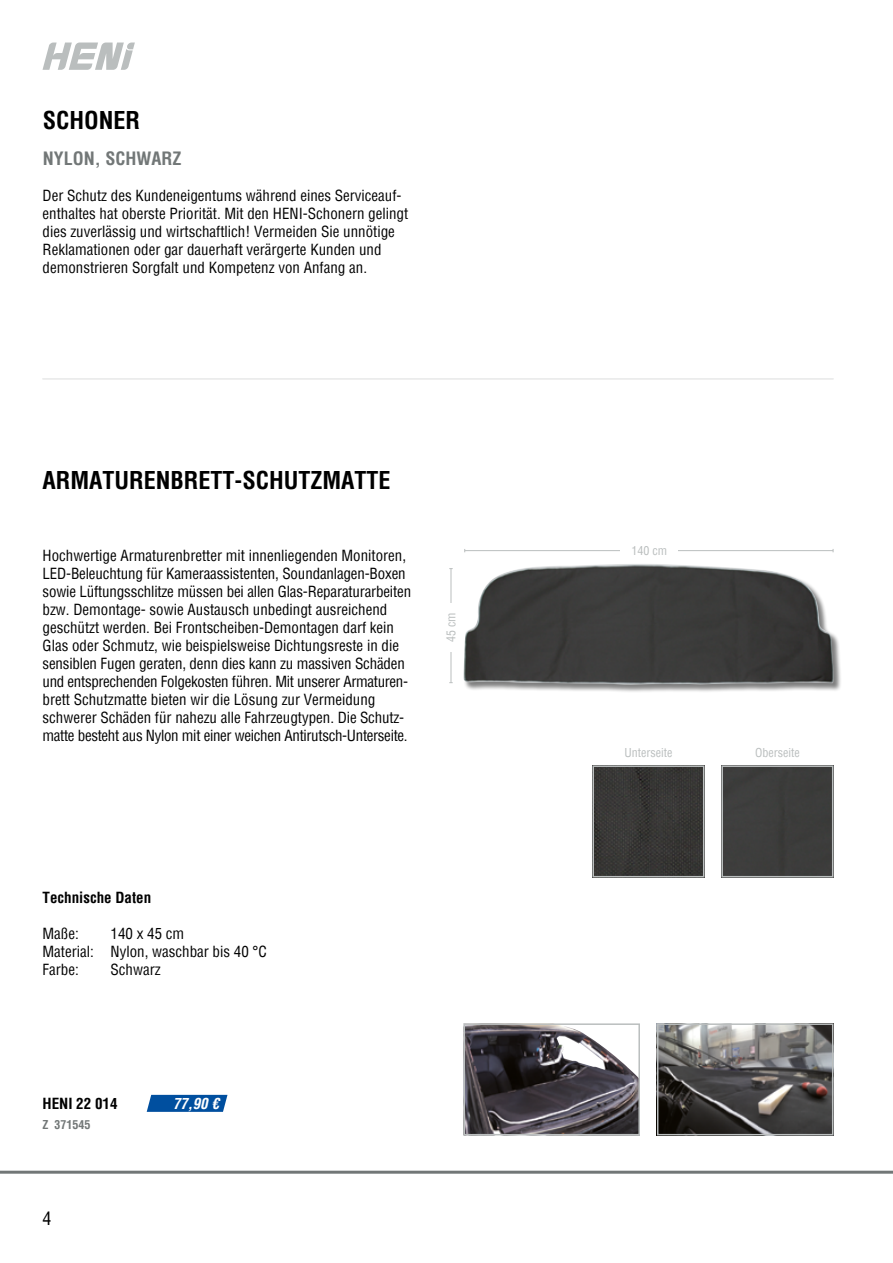
<style>
.page{position:relative;width:893px;height:1263px;background:#fff}
.page>*{position:absolute;margin:0;border:0;box-sizing:border-box;transform-origin:0 0}
.t1{font:700 condensed 24px "Helvetica";color:#000}
.t2{font:700 condensed 18px "Helvetica";color:#727777}
.t3{font:condensed 18px "Helvetica";color:#000}
.t4{font:condensed 15px/18px "Helvetica";color:#000}
.t5{font:700 condensed 15px "Helvetica";color:#000}
.t6{font:italic 700 condensed 15px "Helvetica";color:#fff}
.t7{font:condensed 12px "Helvetica";color:#babebe}
.t8{font:700 condensed 12px "Helvetica";color:#727777}
</style>
<div class="page">
<hr style="left:0;top:1171px;width:893px;height:3px;background:#727777">
<svg style="left:43px;top:43px;width:92px;height:27px"></svg>
<img style="left:466px;top:1026px;width:171px;height:106px">
<div style="left:463px;top:1023px;width:177px;height:112px;border:2px solid #babebe"></div>
<img style="left:660px;top:1026px;width:170px;height:106px">
<div style="left:657px;top:1023px;width:176px;height:112px;border:2px solid #babebe"></div>
<div style="left:463px;top:564px;width:378px;height:129px;background:#000;opacity:.5"></div>
<img style="left:463px;top:564px;width:370px;height:121px">
<hr style="left:451px;top:569px;width:1px;height:114px;background:#babebe">
<div style="left:446px;top:603px;width:9px;height:49px;background:#fff"></div>
<hr style="left:465px;top:550px;width:368px;height:1px;background:#babebe">
<div style="left:621px;top:546px;width:57px;height:9px;background:#fff"></div>
<img style="left:595px;top:768px;width:106px;height:106px">
<div style="left:592px;top:765px;width:112px;height:112px;border:2px solid #babebe"></div>
<div style="left:724px;top:768px;width:106px;height:106px;background:#3d3d3c"></div>
<div style="left:721px;top:765px;width:112px;height:112px;border:2px solid #babebe"></div>
<hr style="left:43px;top:378px;width:790px;height:2px;background:#ebecec">
<svg style="left:147px;top:1095px;width:80px;height:17px"></svg>
<h1 class="t1" style="left:43px;top:104px;width:99px">SCHONER</h1>
<p class="t2" style="left:43px;top:146px;width:140px">NYLON, SCHWARZ</p>
<p class="t4" style="left:43px;top:186px;width:367px">Der Schutz des Kundeneigentums während eines Serviceauf&shy;enthaltes hat oberste Priorität. Mit den HENI-Schonern gelingt dies zuverlässig und wirtschaftlich! Vermeiden Sie unnötige Reklamationen oder gar dauerhaft verärgerte Kunden und demonstrieren Sorgfalt und Kompetenz von Anfang an.</p>
<h1 class="t1" style="left:43px;top:464px;width:350px">ARMATURENBRETT-SCHUTZMATTE</h1>
<p class="t4" style="left:43px;top:546px;width:370px">Hochwertige Armaturenbretter mit innenliegenden Monitoren, LED-Beleuchtung für Kameraassistenten, Soundanlagen-Boxen sowie Lüftungsschlitze müssen bei allen Glas-Reparaturarbeiten bzw. Demontage- sowie Austausch unbedingt ausreichend geschützt werden. Bei Frontscheiben-Demontagen darf kein Glas oder Schmutz, wie beispielsweise Dichtungsreste in die sensiblen Fugen geraten, denn dies kann zu massiven Schäden und entsprechenden Folgekosten führen. Mit unserer Armaturen&shy;brett Schutzmatte bieten wir die Lösung zur Vermeidung schwerer Schäden für nahezu alle Fahrzeugtypen. Die Schutz&shy;matte besteht aus Nylon mit einer weichen Antirutsch-Unterseite.</p>
<p class="t7" style="left:443px;top:642px;width:31px;rotate:-90deg">45 cm</p>
<p class="t5" style="left:43px;top:887px;width:110px">Technische Daten</p>
<p class="t4" style="left:43px;top:924px;width:38px">Maße:</p>
<p class="t4" style="left:43px;top:924px;width:226px;text-indent:68px">140 x 45 cm<br>Material: Nylon, waschbar bis 40 °C<br>Farbe:</p>
<p class="t4" style="left:111px;top:960px;width:51px">Schwarz</p>
<p class="t5" style="left:43px;top:1094px;width:76px">HENI 22 014</p>
<p class="t6" style="left:173px;top:1094px;width:48px">77,90 €</p>
<p class="t8" style="left:43px;top:1117px;width:49px">Z 371545</p>
<p class="t3" style="left:43px;top:1206px;width:10px">4</p>
<p class="t7" style="left:631px;top:543px;width:37px">140 cm</p>
<p class="t7" style="left:624px;top:745px;width:49px">Unterseite</p>
<p class="t7" style="left:755px;top:745px;width:46px">Oberseite</p>
</div>
